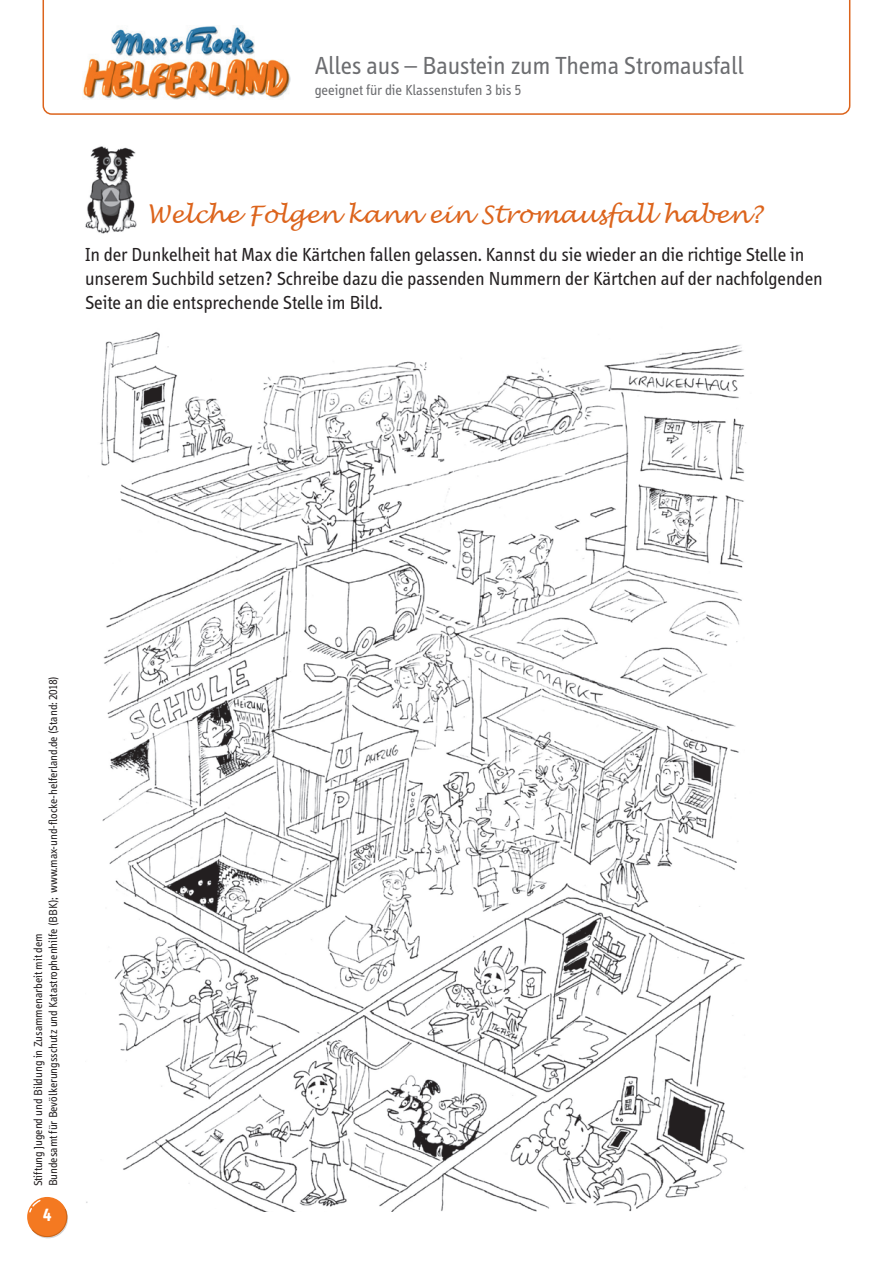
<style>
.page{position:relative;width:893px;height:1263px;background:#fff}
.page>*{position:absolute;margin:0;border:0;box-sizing:border-box;transform-origin:0 0}
.t1{font:25.5px "Info";color:#6c6d70}
.Überschrift_Arbeitsa{font:italic 24px "Lucida Handwriting";color:#dc641c}
.Arbeitsaufträge{font:19.5px/24px "Info";color:#231f20}
.t2{font:700 18px "Info";color:#fff}
.t3{font:15px "Info";color:#6c6d70}
.t4{font:12px/15px "Info";color:#231f20}
</style>
<div class="page">
<svg style="left:43px;top:0;width:807px;height:115px"></svg>
<img style="left:82px;top:26px;width:209px;height:74px">
<div style="left:28px;top:1198px;width:40px;height:40px;background:#d1d2d4;border-radius:50%"></div>
<svg style="left:27px;top:1197px;width:40px;height:40px"></svg>
<svg style="left:28px;top:1199px;width:40px;height:38px"></svg>
<img style="left:85px;top:146px;width:52px;height:88px">
<img style="left:86px;top:332px;width:660px;height:880px">
<h1 class="t1" style="left:315px;top:52px;width:430px">Alles aus – Baustein zum Thema Stromausfall</h1>
<p class="t3" style="left:315px;top:82px;width:208px">geeignet für die Klassenstufen 3 bis 5</p>
<h3 class="Überschrift_Arbeitsa" style="left:147px;top:200px;width:616px">Welche Folgen kann ein Stromausfall haben?</h3>
<p class="Arbeitsaufträge" style="left:85px;top:243px;width:739px">In der Dunkelheit hat Max die Kärtchen fallen gelassen. Kannst du sie wieder an die richtige Stelle in unserem Suchbild setzen? Schreibe dazu die passenden Nummern der Kärtchen auf der nachfolgenden<br>Seite an die entsprechende Stelle im Bild.</p>
<p class="t4" style="left:31px;top:1186px;width:512px;rotate:-90deg">Stiftung Jugend und Bildung in Zusammenarbeit mit dem<br>Bundesamt für Bevölkerungsschutz und Katastrophenhilfe (BBK); www.max-und-flocke-helferland.de (Stand: 2018)</p>
<p class="t2" style="left:43px;top:1205px;width:10px">4</p>
</div>
